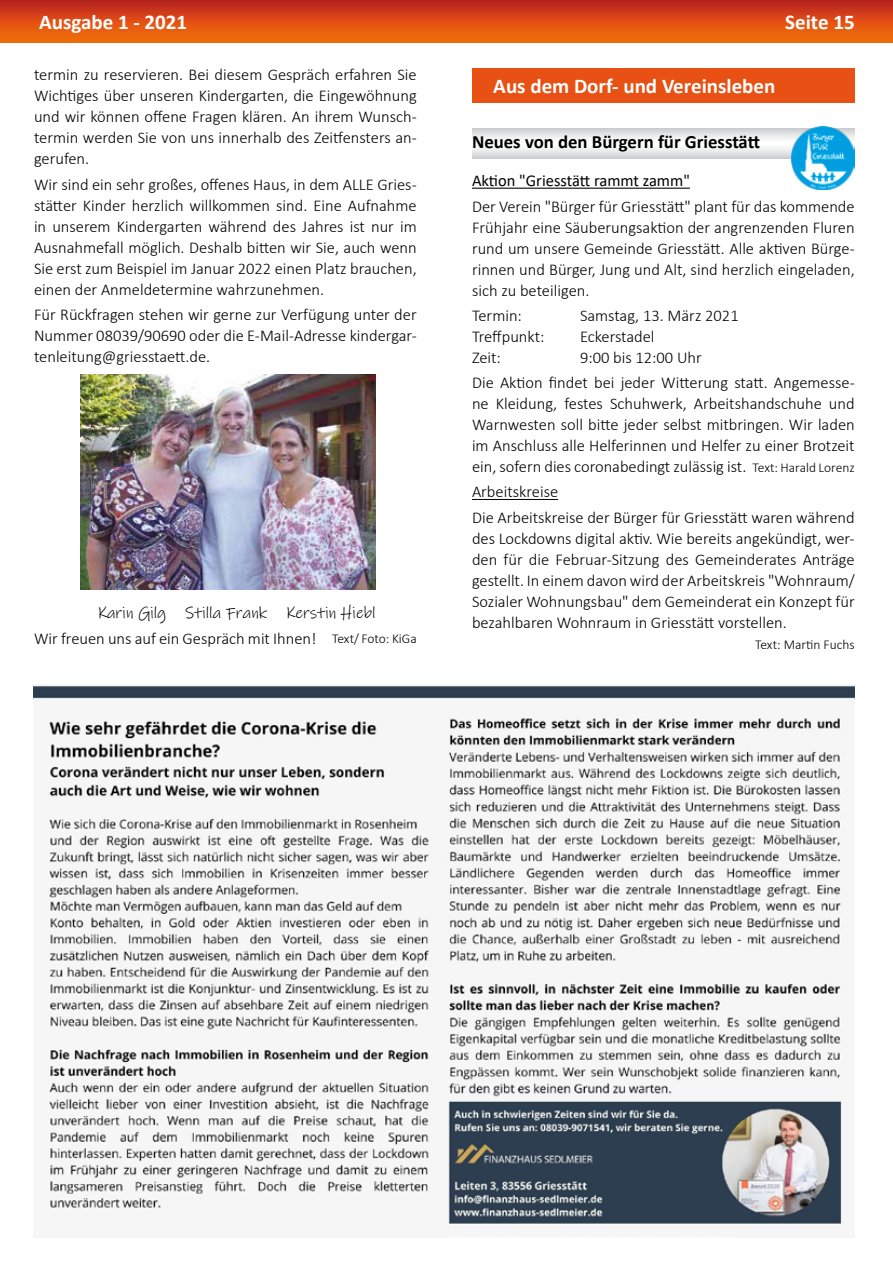
<style>
.page{position:relative;width:893px;height:1263px;background:#fff}
.page>*{position:absolute;margin:0;border:0;box-sizing:border-box;transform-origin:0 0}
.t1{font:700 21px "Calibri";color:#fff}
.t2{font:700 18.75px "Calibri";color:#000}
.t3{font:300 16.5px/21px "Calibri";color:#000;text-align:justify}
.t4{font:16.5px "Ink Free";color:#000}
.t5{font:16.5px "Calibri";color:#000}
.t6{font:300 13.5px "Calibri";color:#000}
.s1{font-size:13.5px}
</style>
<div class="page">
<div style="left:0;top:0;width:893px;height:43px;background:linear-gradient(to bottom,#be2320,#f87409)"></div>
<img style="left:81px;top:374px;width:294px;height:216px">
<img style="left:33px;top:685px;width:822px;height:540px">
<div style="left:472px;top:68px;width:383px;height:35px;background:#e85113"></div>
<svg style="left:472px;top:128px;width:320px;height:30px"></svg>
<hr style="left:472px;top:188px;width:218px;height:1px;background:#000">
<hr style="left:472px;top:499px;width:86px;height:1px;background:#000">
<img style="left:792px;top:127px;width:63px;height:63px">
<p class="t1" style="left:39px;top:7px;width:150px">Ausgabe 1 - 2021</p>
<p class="t1" style="left:785px;top:7px;width:71px">Seite 15</p>
<p class="t3" style="left:34px;top:64px;width:384px">termin zu reservieren. Bei diesem Gespräch erfahren Sie Wichtiges über unseren Kindergarten, die Eingewöhnung und wir können offene Fragen klären. An ihrem Wunsch&shy;termin werden Sie von uns innerhalb des Zeitfensters an&shy;gerufen.</p>
<p class="t3" style="left:34px;top:174px;width:384px">Wir sind ein sehr großes, offenes Haus, in dem ALLE Gries&shy;stätter Kinder herzlich willkommen sind. Eine Aufnahme in unserem Kindergarten während des Jahres ist nur im Ausnahmefall möglich. Deshalb bitten wir Sie, auch wenn Sie erst zum Beispiel im Januar 2022 einen Platz brauchen, einen der Anmeldetermine wahrzunehmen.</p>
<p class="t3" style="left:34px;top:304px;width:384px">Für Rückfragen stehen wir gerne zur Verfügung unter der Nummer 08039/90690 oder die E-Mail-Adresse kindergar&shy;tenleitung@griesstaett.de.</p>
<p class="t1" style="left:493px;top:71px;width:284px">Aus dem Dorf- und Vereinsleben</p>
<p class="t2" style="left:472px;top:129px;width:290px">Neues von den Bürgern für Griesstätt</p>
<p class="t5" style="left:472px;top:169px;width:219px">Aktion "Griesstätt rammt zamm"</p>
<p class="t3" style="left:472px;top:195px;width:384px">Der Verein "Bürger für Griesstätt" plant für das kommende Frühjahr eine Säuberungsaktion der angrenzenden Fluren rund um unsere Gemeinde Griesstätt. Alle aktiven Bürge&shy;rinnen und Bürger, Jung und Alt, sind herzlich eingeladen, sich zu beteiligen.</p>
<p class="t3" style="left:472px;top:305px;width:51px">Termin:</p>
<p class="t3" style="left:580px;top:305px;width:160px">Samstag, 13. März 2021</p>
<p class="t3" style="left:472px;top:326px;width:74px">Treffpunkt:</p>
<p class="t3" style="left:580px;top:326px;width:76px">Eckerstadel</p>
<p class="t3" style="left:472px;top:347px;width:30px">Zeit:</p>
<p class="t3" style="left:472px;top:345px;width:384px;line-height:25.2px;text-indent:108px">9:00 bis 12:00 Uhr<br>Die Aktion findet bei jeder Witterung statt. Angemesse-</p>
<p class="t3" style="left:472px;top:393px;width:384px">ne Kleidung, festes Schuhwerk, Arbeitshandschuhe und Warnwesten soll bitte jeder selbst mitbringen. Wir laden im Anschluss alle Helferinnen und Helfer zu einer Brotzeit ein, sofern dies coronabedingt zulässig ist. <span class="s1">Text: Harald Lorenz</span></p>
<p class="t3" style="left:472px;top:479px;width:384px;line-height:25.2px">Arbeitskreise<br>Die Arbeitskreise der Bürger für Griesstätt waren während</p>
<p class="t3" style="left:472px;top:527px;width:384px">des Lockdowns digital aktiv. Wie bereits angekündigt, wer&shy;den für die Februar-Sitzung des Gemeinderates Anträge gestellt. In einem davon wird der Arbeitskreis "Wohnraum/ Sozialer Wohnungsbau" dem Gemeinderat ein Konzept für bezahlbaren Wohnraum in Griesstätt vorstellen.</p>
<p class="t6" style="left:755px;top:636px;width:101px">Text: Martin Fuchs</p>
<p class="t4" style="left:97px;top:603px;width:280px">Karin Gilg Stilla Frank Kerstin Hiebl</p>
<p class="t3" style="left:34px;top:627px;width:384px">Wir freuen uns auf ein Gespräch mit Ihnen! <span class="s1">Text/ Foto: KiGa</span></p>
</div>
